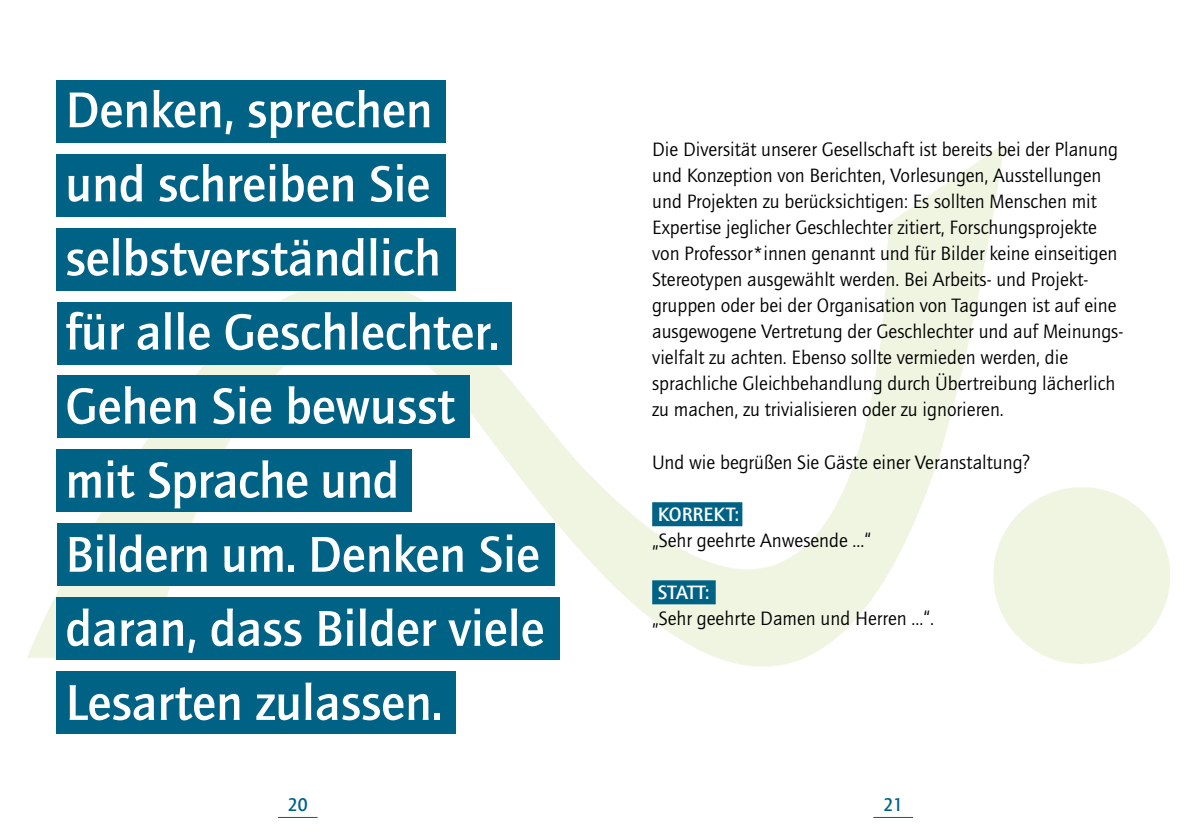
<style>
.page{position:relative;width:1191px;height:840px;background:#fff}
.page>*{position:absolute;margin:0;border:0;box-sizing:border-box;transform-origin:0 0}
.t1{font:500 52px/74px "Quay Sans";color:#fff}
.t2{font:20px/26px "Quay Sans";color:#000}
.t3{font:700 20px "Quay Itc T";color:#fff}
.t4{font:500 19px "Quay Sans";color:#006385;scale:.95 1}
</style>
<div class="page">
<hr style="left:278px;top:816px;width:39px;height:1px;background:#006385">
<hr style="left:873px;top:816px;width:40px;height:1px;background:#006385">
<img style="left:27px;top:144px;width:1142px;height:559px">
<div style="left:652px;top:502px;width:90px;height:24px;background:#006385"></div>
<div style="left:652px;top:580px;width:63px;height:24px;background:#006385"></div>
<div style="left:57px;top:80px;width:389px;height:63px;background:#006385"></div>
<div style="left:57px;top:154px;width:389px;height:63px;background:#006385"></div>
<div style="left:57px;top:228px;width:399px;height:62px;background:#006385"></div>
<div style="left:57px;top:302px;width:454px;height:62px;background:#006385"></div>
<div style="left:57px;top:375px;width:412px;height:63px;background:#006385"></div>
<div style="left:57px;top:449px;width:355px;height:62px;background:#006385"></div>
<div style="left:57px;top:523px;width:497px;height:62px;background:#006385"></div>
<div style="left:57px;top:596px;width:503px;height:63px;background:#006385"></div>
<div style="left:57px;top:670px;width:399px;height:62px;background:#006385"></div>
<h1 class="t1" style="left:65px;top:73px;width:480px">Denken, sprechen<br>und schreiben Sie selbstverständlich<br>für alle Geschlechter.<br>Gehen Sie bewusst<br>mit Sprache und<br>Bildern um. Denken Sie daran, dass Bilder viele<br>Lesarten zulassen.</h1>
<p class="t2" style="left:652px;top:137px;width:472px">Die Diversität unserer Gesellschaft ist bereits bei der Planung und Konzeption von Berichten, Vorlesungen, Ausstellungen und Projekten zu berücksichtigen: Es sollten Menschen mit Expertise jeglicher Geschlechter zitiert, Forschungsprojekte von Professor*innen genannt und für Bilder keine einseitigen Stereotypen ausgewählt werden. Bei Arbeits- und Projekt&shy;gruppen oder bei der Organisation von Tagungen ist auf eine ausgewogene Vertretung der Geschlechter und auf Meinungs&shy;vielfalt zu achten. Ebenso sollte vermieden werden, die sprachliche Gleichbehandlung durch Übertreibung lächerlich zu machen, zu trivialisieren oder zu ignorieren.</p>
<p class="t2" style="left:652px;top:449px;width:379px">Und wie begrüßen Sie Gäste einer Veranstaltung?</p>
<p class="t3" style="left:658px;top:502px;width:83px">KORREKT:</p>
<p class="t2" style="left:652px;top:527px;width:220px">„Sehr geehrte Anwesende ...“</p>
<p class="t3" style="left:658px;top:580px;width:53px">STATT:</p>
<p class="t2" style="left:652px;top:605px;width:283px">„Sehr geehrte Damen und Herren ...“.</p>
<p class="t4" style="left:288px;top:793px;width:22px">20</p>
<p class="t4" style="left:883px;top:793px;width:22px">21</p>
</div>
